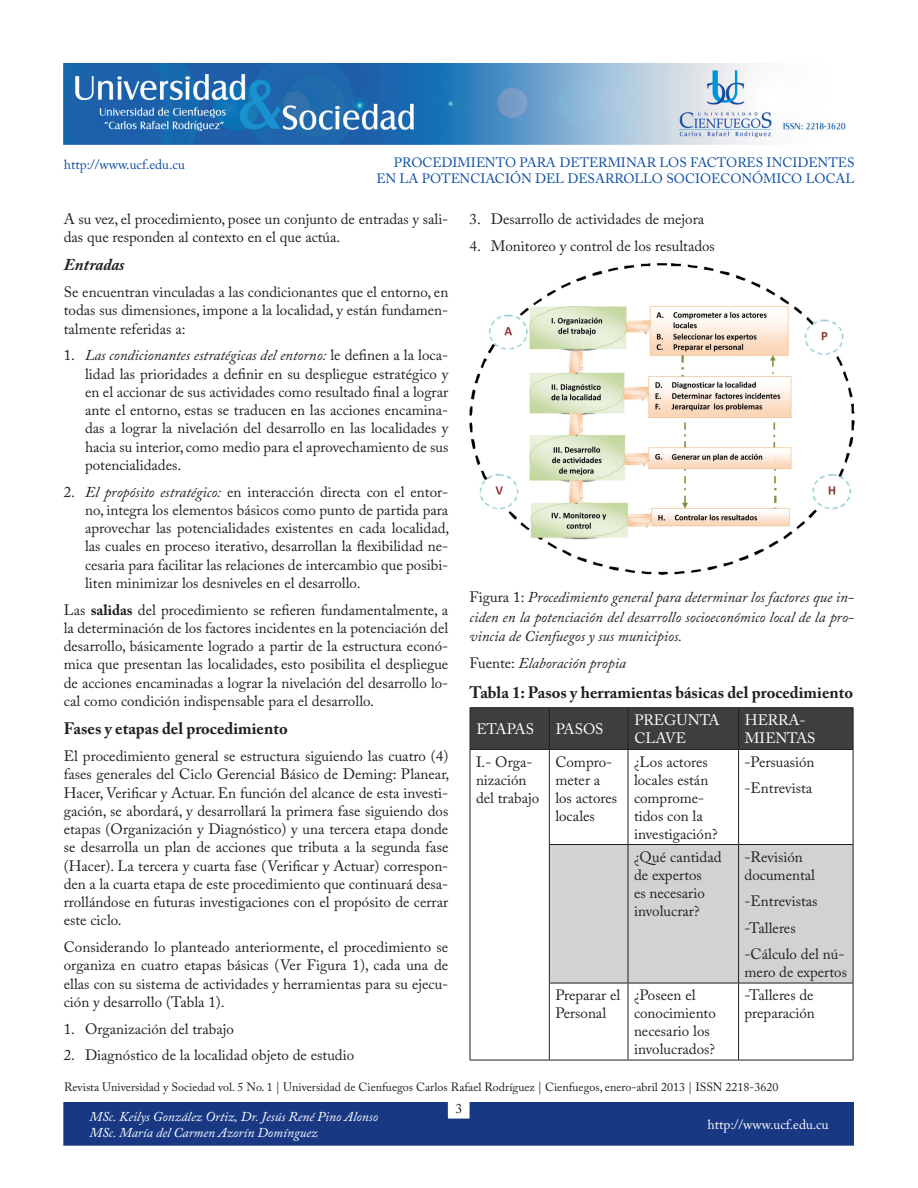
<style>
.page{position:relative;width:918px;height:1188px;background:#fff}
.page>*{position:absolute;margin:0;border:0;box-sizing:border-box;transform-origin:0 0}
.subtítulos{font:700 16.5px "Adobe Caslon Pro";color:#231f20}
.subtítulos-2{font:italic 700 16.5px "Adobe Caslon Pro";color:#231f20}
.texto{font:15px/18.3px "Adobe Caslon Pro";color:#231f20;text-align:justify}
.aspectos_general{font:15px/18.3px "Adobe Caslon Pro";color:#231f20;text-align:justify}
.texto_izquierda{font:15px/18px "Adobe Caslon Pro";color:#231f20}
.texto-2{font:italic 15px/19px "Adobe Caslon Pro";color:#231f20;text-align:justify}
.texto_blanco{font:15px/18px "Adobe Caslon Pro";color:#fff}
.t1{font:13.5px/16.2px "Adobe Caslon Pro";color:#0d4da1;text-align:right}
.t2{font:italic 13.5px/16.2px "Adobe Caslon Pro";color:#fff}
.t3{font:13.5px "Adobe Caslon Pro";color:#fff}
.t4{font:13.5px "Adobe Caslon Pro";color:#231f20}
.t5{font:12px "Adobe Caslon Pro";color:#231f20}
.s1{font-style:italic}
.s2{font-weight:700}
.s3{font-style:normal}
</style>
<div class="page">
<img style="left:64px;top:64px;width:782px;height:80px">
<div style="left:64px;top:1103px;width:790px;height:42px;background:#183884"></div>
<img style="left:470px;top:264px;width:385px;height:311px">
<div style="left:471px;top:708px;width:382px;height:41px;background:#3e3e3f"></div>
<svg style="left:471px;top:750px;width:382px;height:310px"></svg>
<div style="left:550px;top:845px;width:303px;height:138px;background:#d1d2d4"></div>
<hr style="left:549px;top:708px;width:1px;height:41px;background:#231f20">
<hr style="left:628px;top:708px;width:1px;height:41px;background:#231f20">
<hr style="left:738px;top:708px;width:1px;height:41px;background:#231f20">
<hr style="left:470px;top:707px;width:79px;height:1px;background:#231f20">
<hr style="left:470px;top:708px;width:1px;height:41px;background:#231f20">
<hr style="left:549px;top:707px;width:79px;height:1px;background:#231f20">
<hr style="left:628px;top:707px;width:111px;height:1px;background:#231f20">
<hr style="left:739px;top:707px;width:114px;height:1px;background:#231f20">
<hr style="left:853px;top:708px;width:1px;height:41px;background:#231f20">
<hr style="left:470px;top:749px;width:79px;height:1px;background:#231f20">
<hr style="left:549px;top:749px;width:79px;height:1px;background:#231f20">
<hr style="left:628px;top:749px;width:111px;height:1px;background:#231f20">
<hr style="left:739px;top:749px;width:114px;height:1px;background:#231f20">
<hr style="left:470px;top:750px;width:1px;height:95px;background:#231f20">
<hr style="left:549px;top:750px;width:1px;height:94px;background:#231f20">
<hr style="left:628px;top:750px;width:1px;height:94px;background:#231f20">
<hr style="left:738px;top:750px;width:1px;height:94px;background:#231f20">
<hr style="left:853px;top:750px;width:1px;height:94px;background:#231f20">
<hr style="left:470px;top:845px;width:1px;height:138px;background:#231f20">
<hr style="left:549px;top:844px;width:79px;height:1px;background:#231f20">
<hr style="left:549px;top:845px;width:1px;height:138px;background:#231f20">
<hr style="left:628px;top:844px;width:111px;height:1px;background:#231f20">
<hr style="left:628px;top:845px;width:1px;height:138px;background:#231f20">
<hr style="left:739px;top:844px;width:114px;height:1px;background:#231f20">
<hr style="left:738px;top:845px;width:1px;height:138px;background:#231f20">
<hr style="left:853px;top:845px;width:1px;height:138px;background:#231f20">
<hr style="left:470px;top:983px;width:1px;height:77px;background:#231f20">
<hr style="left:549px;top:983px;width:79px;height:1px;background:#231f20">
<hr style="left:549px;top:983px;width:1px;height:77px;background:#231f20">
<hr style="left:628px;top:983px;width:111px;height:1px;background:#231f20">
<hr style="left:628px;top:983px;width:1px;height:77px;background:#231f20">
<hr style="left:739px;top:983px;width:114px;height:1px;background:#231f20">
<hr style="left:738px;top:983px;width:1px;height:77px;background:#231f20">
<hr style="left:853px;top:983px;width:1px;height:77px;background:#231f20">
<hr style="left:470px;top:1060px;width:79px;height:1px;background:#231f20">
<hr style="left:549px;top:1060px;width:79px;height:1px;background:#231f20">
<hr style="left:628px;top:1060px;width:111px;height:1px;background:#231f20">
<hr style="left:739px;top:1060px;width:114px;height:1px;background:#231f20">
<p class="t1" style="left:376px;top:154px;width:480px">PROCEDIMIENTO PARA DETERMINAR LOS FACTORES INCIDENTES<br>EN LA POTENCIACIÓN DEL DESARROLLO SOCIOECONÓMICO LOCAL</p>
<p class="t1" style="left:64px;top:156px;width:123px">http://www.ucf.edu.cu</p>
<p class="texto" style="left:64px;top:209px;width:386px">A su vez, el procedimiento, posee un conjunto de entradas y sali&shy;das que responden al contexto en el que actúa.</p>
<p class="subtítulos-2" style="left:64px;top:255px;width:62px">Entradas</p>
<p class="texto" style="left:64px;top:283px;width:386px">Se encuentran vinculadas a las condicionantes que el entorno, en todas sus dimensiones, impone a la localidad, y están fundamen&shy;talmente referidas a:</p>
<p class="aspectos_general" style="left:85px;top:346px;width:365px;text-indent:-21px">1. <span class="s1">Las condicionantes estratégicas del entorno:</span> le definen a la loca&shy;lidad las prioridades a definir en su despliegue estratégico y en el accionar de sus actividades como resultado final a lograr ante el entorno, estas se traducen en las acciones encamina&shy;das a lograr la nivelación del desarrollo en las localidades y hacia su interior, como medio para el aprovechamiento de sus potencialidades.</p>
<p class="aspectos_general" style="left:85px;top:482px;width:366px;text-indent:-21px">2. <span class="s1">El propósito estratégico:</span> en interacción directa con el entor&shy;no, integra los elementos básicos como punto de partida para aprovechar las potencialidades existentes en cada localidad, las cuales en proceso iterativo, desarrollan la flexibilidad ne&shy;cesaria para facilitar las relaciones de intercambio que posibi&shy;liten minimizar los desniveles en el desarrollo.</p>
<p class="texto" style="left:64px;top:600px;width:386px">Las <span class="s2">salidas</span> del procedimiento se refieren fundamentalmente, a la determinación de los factores incidentes en la potenciación del desarrollo, básicamente logrado a partir de la estructura econó&shy;mica que presentan las localidades, esto posibilita el despliegue de acciones encaminadas a lograr la nivelación del desarrollo lo&shy;cal como condición indispensable para el desarrollo.</p>
<p class="subtítulos" style="left:64px;top:719px;width:225px">Fases y etapas del procedimiento</p>
<p class="texto" style="left:64px;top:747px;width:387px">El procedimiento general se estructura siguiendo las cuatro (4) fases generales del Ciclo Gerencial Básico de Deming: Planear, Hacer, Verificar y Actuar. En función del alcance de esta investi&shy;gación, se abordará, y desarrollará la primera fase siguiendo dos etapas (Organización y Diagnóstico) y una tercera etapa donde se desarrolla un plan de acciones que tributa a la segunda fase (Hacer). La tercera y cuarta fase (Verificar y Actuar) correspon&shy;den a la cuarta etapa de este procedimiento que continuará desa&shy;rrollándose en futuras investigaciones con el propósito de cerrar este ciclo.</p>
<p class="texto" style="left:64px;top:938px;width:386px">Considerando lo planteado anteriormente, el procedimiento se organiza en cuatro etapas básicas (Ver Figura 1), cada una de ellas con su sistema de actividades y herramientas para su ejecu&shy;ción y desarrollo (Tabla 1).</p>
<p class="aspectos_general" style="left:64px;top:1019px;width:172px">1. Organización del trabajo</p>
<p class="aspectos_general" style="left:64px;top:1046px;width:292px">2. Diagnóstico de la localidad objeto de estudio</p>
<p class="aspectos_general" style="left:470px;top:209px;width:236px">3. Desarrollo de actividades de mejora</p>
<p class="aspectos_general" style="left:470px;top:237px;width:247px">4. Monitoreo y control de los resultados</p>
<p class="texto-2" style="left:470px;top:588px;width:386px"><span class="s3">Figura 1:</span> Procedimiento general para determinar los factores que in&shy;ciden en la potenciación del desarrollo socioeconómico local de la pro&shy;vincia de Cienfuegos y sus municipios.</p>
<p class="texto-2" style="left:470px;top:654px;width:158px"><span class="s3">Fuente:</span> Elaboración propia</p>
<p class="subtítulos" style="left:470px;top:682px;width:385px">Tabla 1: Pasos y herramientas básicas del procedimiento</p>
<p class="texto_blanco" style="left:476px;top:720px;width:59px">ETAPAS</p>
<p class="texto_blanco" style="left:556px;top:720px;width:49px">PASOS</p>
<p class="texto_blanco" style="left:634px;top:711px;width:87px">PREGUNTA<br>CLAVE</p>
<p class="texto_blanco" style="left:745px;top:711px;width:72px">HERRA-<br>MIENTAS</p>
<p class="texto_izquierda" style="left:476px;top:752px;width:65px">I.- Orga&shy;nización del trabajo</p>
<p class="texto_izquierda" style="left:555px;top:752px;width:63px">Compro&shy;meter a los actores locales</p>
<p class="texto_izquierda" style="left:634px;top:752px;width:85px">¿Los actores locales están comprome&shy;tidos con la investigación?</p>
<p class="texto_izquierda" style="left:745px;top:752px;width:72px">-Persuasión</p>
<p class="texto_izquierda" style="left:745px;top:779px;width:69px">-Entrevista</p>
<p class="texto_izquierda" style="left:634px;top:847px;width:89px">¿Qué cantidad de expertos<br>es necesario involucrar?</p>
<p class="texto_izquierda" style="left:745px;top:847px;width:72px">-Revisión documental</p>
<p class="texto_izquierda" style="left:745px;top:892px;width:75px">-Entrevistas</p>
<p class="texto_izquierda" style="left:745px;top:918px;width:53px">-Talleres</p>
<p class="texto_izquierda" style="left:745px;top:945px;width:104px">-Cálculo del nú&shy;mero de expertos</p>
<p class="texto_izquierda" style="left:555px;top:986px;width:67px">Preparar el<br>Personal</p>
<p class="texto_izquierda" style="left:634px;top:986px;width:83px">¿Poseen el conocimiento necesario los involucrados?</p>
<p class="texto_izquierda" style="left:745px;top:986px;width:72px">-Talleres de preparación</p>
<p class="t5" style="left:64px;top:1079px;width:716px">Revista Universidad y Sociedad vol. 5 No. 1 | Universidad de Cienfuegos Carlos Rafael Rodríguez | Cienfuegos, enero-abril 2013 | ISSN 2218-3620</p>
<p class="t4" style="left:456px;top:1100px;width:8px">3</p>
<p class="t2" style="left:90px;top:1108px;width:290px">MSc. Keilys González Ortiz, Dr. Jesús René Pino Alonso<br>MSc. María del Carmen Azorín Domínguez</p>
<p class="t3" style="left:708px;top:1117px;width:123px">http://www.ucf.edu.cu</p>
</div>
